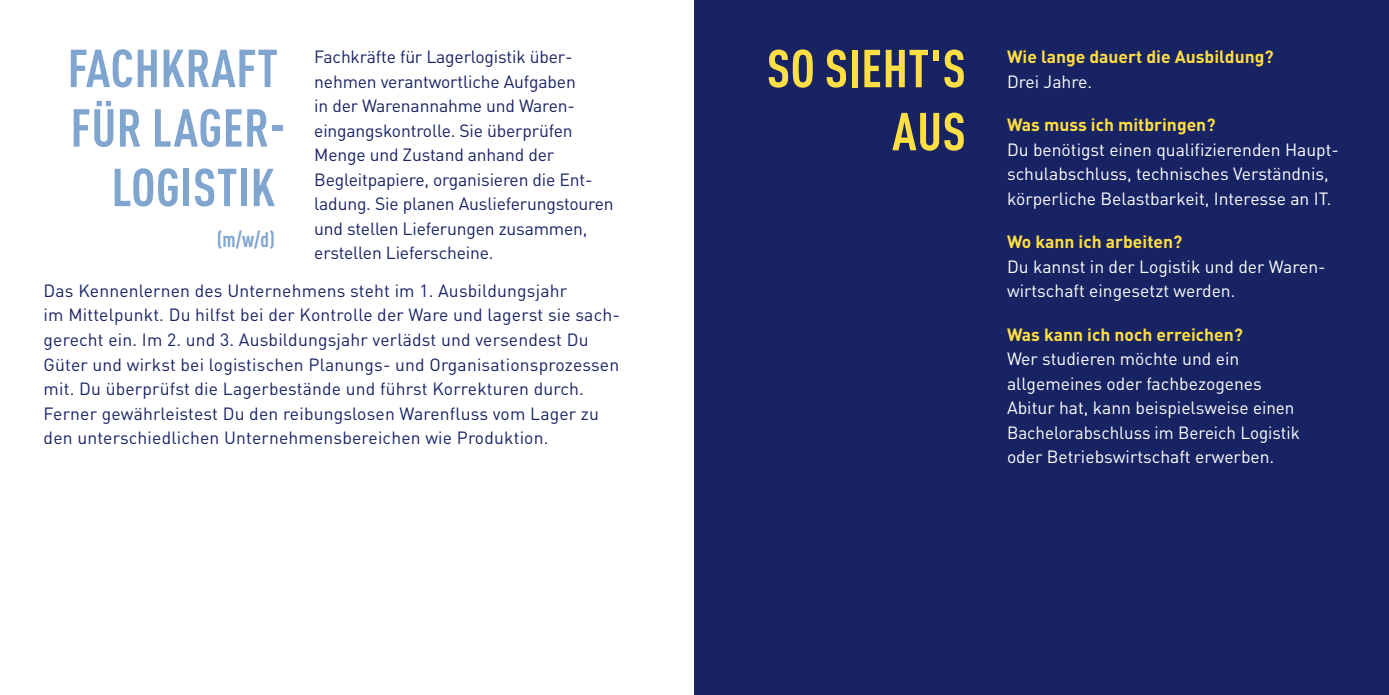
<style>
.page{position:relative;width:1389px;height:695px;background:#fff}
.page>*{position:absolute;margin:0;border:0;box-sizing:border-box;transform-origin:0 0}
.t1{font:700 condensed 52.5px/59.5px "DIN Pro";letter-spacing:.01em;color:#80a5cf;text-align:right}
.t2{font:700 condensed 52.5px/63px "DIN Pro";letter-spacing:.01em;color:#ffdf43;text-align:right}
.t3{font:700 condensed 21px "DIN Pro";color:#80a5cf}
.t4{font:17.5px/24.5px "DIN Pro";letter-spacing:.01em;color:#182363}
.t5{font:17.5px/24.5px "DIN Pro";color:#fff}
.t6{font:17.5px/24.5px "DIN Pro";letter-spacing:-.01em;color:#182363}
.t7{font:700 17.5px "DIN Pro";color:#ffdf43}
</style>
<div class="page">
<div style="left:694px;top:0;width:695px;height:694px;background:#182363"></div>
<h1 class="t1" style="left:68px;top:38px;width:219px">FACHKRAFT<br>FÜR LAGER-<br>LOGISTIK</h1>
<h1 class="t2" style="left:767px;top:36px;width:200px">SO SIEHT'S<br>AUS</h1>
<p class="t3" style="left:217px;top:227px;width:59px">(m/w/d)</p>
<p class="t6" style="left:314px;top:44px;width:301px">Fachkräfte für Lagerlogistik über&shy;nehmen verantwortliche Aufgaben<br>in der Warenannahme und Waren&shy;eingangskontrolle. Sie überprüfen Menge und Zustand anhand der Begleitpapiere, organisieren die Ent&shy;ladung. Sie planen Auslieferungstouren und stellen Lieferungen zusammen, erstellen Lieferscheine.</p>
<p class="t7" style="left:1007px;top:45px;width:268px">Wie lange dauert die Ausbildung?</p>
<p class="t5" style="left:1007px;top:68px;width:87px">Drei Jahre.</p>
<p class="t7" style="left:1007px;top:113px;width:210px">Was muss ich mitbringen?</p>
<p class="t5" style="left:1007px;top:136px;width:334px">Du benötigst einen qualifizierenden Haupt&shy;schulabschluss, technisches Verständnis, körperliche Belastbarkeit, Interesse an IT.</p>
<p class="t7" style="left:1007px;top:230px;width:177px">Wo kann ich arbeiten?</p>
<p class="t5" style="left:1007px;top:253px;width:320px">Du kannst in der Logistik und der Waren&shy;wirtschaft eingesetzt werden.</p>
<p class="t7" style="left:1007px;top:322px;width:237px">Was kann ich noch erreichen?</p>
<p class="t5" style="left:1007px;top:346px;width:294px">Wer studieren möchte und ein allgemeines oder fachbezogenes Abitur hat, kann beispielsweise einen Bachelorabschluss im Bereich Logistik oder Betriebswirtschaft erwerben.</p>
<p class="t4" style="left:44px;top:277px;width:578px">Das Kennenlernen des Unternehmens steht im 1. Ausbildungsjahr<br>im Mittelpunkt. Du hilfst bei der Kontrolle der Ware und lagerst sie sach&shy;gerecht ein. Im 2. und 3. Ausbildungsjahr verlädst und versendest Du Güter und wirkst bei logistischen Planungs- und Organisationsprozessen mit. Du überprüfst die Lagerbestände und führst Korrekturen durch.<br>Ferner gewährleistest Du den reibungslosen Warenfluss vom Lager zu den unterschiedlichen Unternehmensbereichen wie Produktion.</p>
</div>
